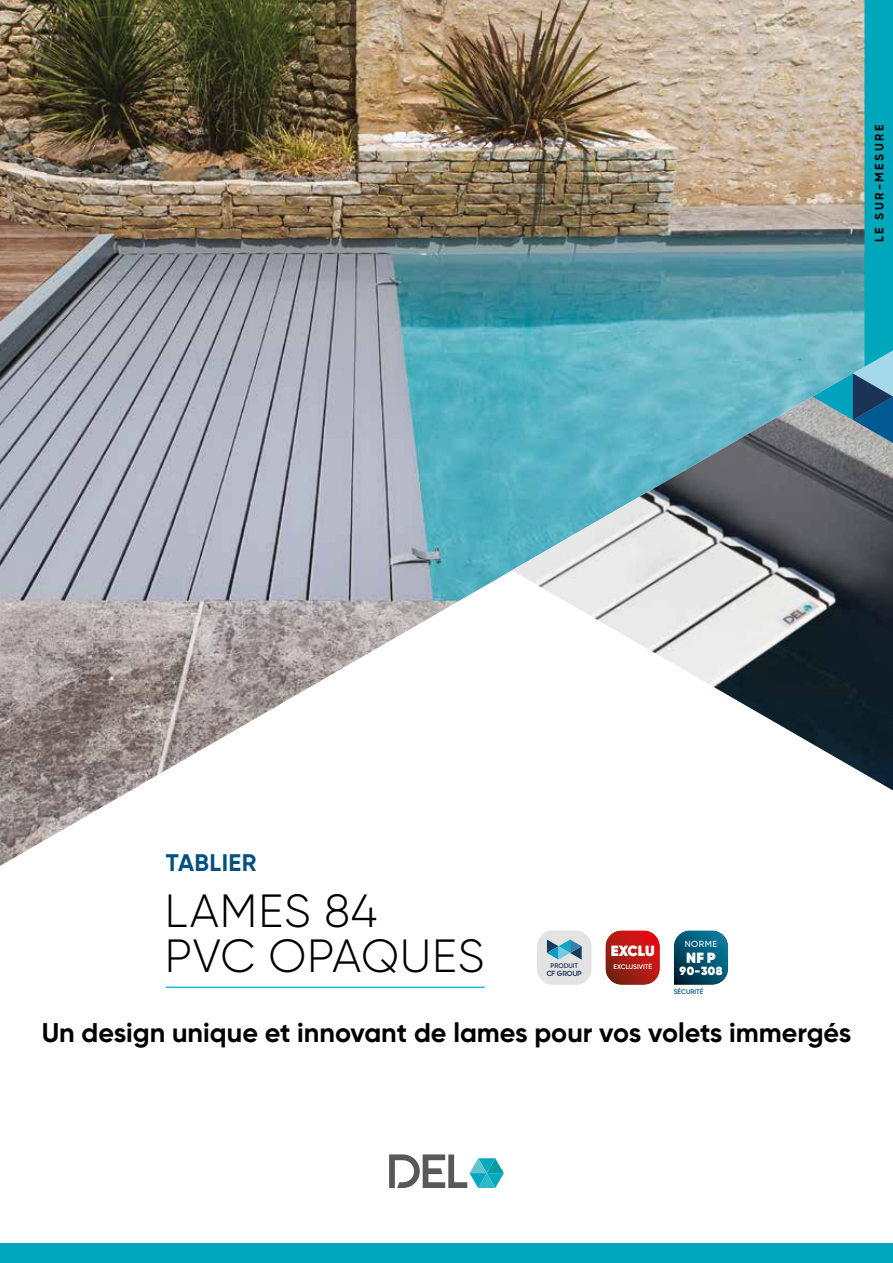
<style>
.page{position:relative;width:893px;height:1263px;background:#fff}
.page>*{position:absolute;margin:0;border:0;box-sizing:border-box;transform-origin:0 0}
.t1{font:300 46.5px/45px "Gilroy";letter-spacing:.02em;color:#000}
.t2{font:700 27px "Gilroy";color:#000}
.t3{font:700 24px "Gilroy";letter-spacing:.02em;color:#005082}
.t4{font:800 14.85px "Gilroy";letter-spacing:-.005em;color:#fff}
.t5{font:700 12px "Gilroy";letter-spacing:.21em;color:#000}
.t6{font:800 11.85px "Gilroy";color:#fff}
.t7{font:500 8.85px "Gilroy";letter-spacing:.06em;color:#fff}
.t8{font:700 7.35px "Quantify";color:#1a345c}
.t9{font:600 6.6px "Gilroy";color:#fff}
.t10{font:600 6.6px "Gilroy";color:#005977}
.t11{font:600 6.6px "Gilroy";color:#1a345c}
</style>
<div class="page">
<img style="left:0;top:0;width:893px;height:866px">
<img style="left:512px;top:350px;width:381px;height:440px">
<svg style="left:813px;top:0;width:80px;height:443px;background:#6fa8ac"></svg>
<div style="left:0;top:1244px;width:893px;height:19px;background:#00a7bc"></div>
<svg style="left:389px;top:1154px;width:115px;height:34px"></svg>
<svg style="left:674px;top:930px;width:54px;height:55px;background:#125e78"></svg>
<svg style="left:605px;top:930px;width:55px;height:55px;background:#b8302a"></svg>
<div style="left:537px;top:930px;width:55px;height:55px;background:#e4e3e3;border-radius:16px"></div>
<svg style="left:547px;top:939px;width:35px;height:21px"></svg>
<hr style="left:166px;top:986px;width:319px;height:2px;background:#1dbadf">
<p class="t5" style="left:873px;top:242px;width:119px;rotate:-90deg">LE SUR-MESURE</p>
<p class="t3" style="left:166px;top:849px;width:92px">TABLIER</p>
<h1 class="t1" style="left:165px;top:889px;width:321px">LAMES 84<br>PVC OPAQUES</h1>
<p class="t11" style="left:550px;top:962px;width:29px">PRODUIT</p>
<p class="t8" style="left:547px;top:969px;width:36px">CF GROUP</p>
<p class="t4" style="left:611px;top:944px;width:45px">EXCLU</p>
<p class="t9" style="left:613px;top:963px;width:40px">EXCLUSIVITÉ</p>
<p class="t7" style="left:685px;top:940px;width:34px">NORME</p>
<p class="t6" style="left:679px;top:965px;width:45px">90-308</p>
<p class="t4" style="left:686px;top:951px;width:31px">NF P</p>
<p class="t10" style="left:674px;top:988px;width:31px">SÉCURITÉ</p>
<p class="t2" style="left:42px;top:1018px;width:811px">Un design unique et innovant de lames pour vos volets immergés</p>
</div>
